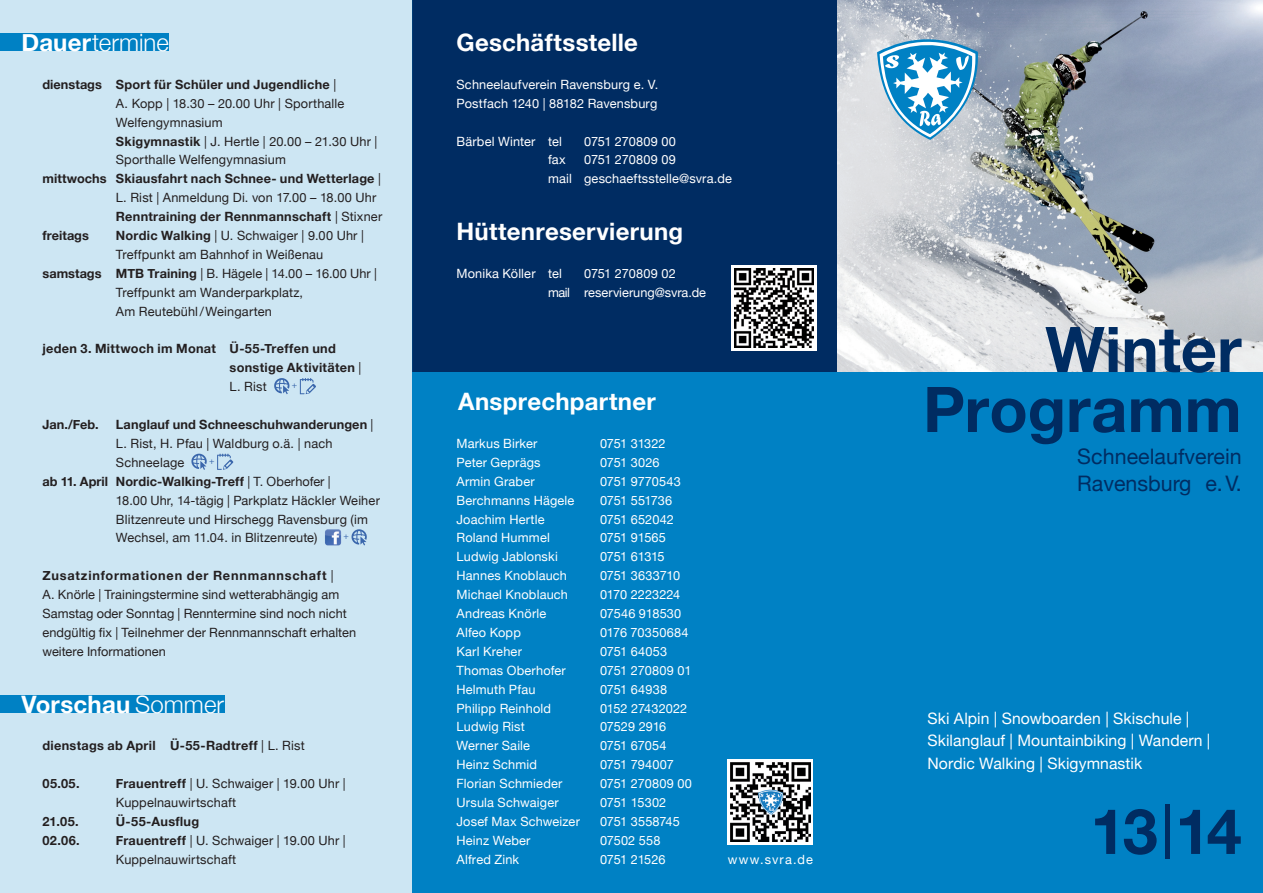
<style>
.page{position:relative;width:1263px;height:893px;background:#fff}
.page>*{position:absolute;margin:0;border:0;box-sizing:border-box;transform-origin:0 0}
.t1{font:700 63px/60px "Helvetica Neue";color:#002c62;text-align:right}
.t2{font:700 24px "Helvetica Neue";letter-spacing:.01em;color:#fff}
.t3{font:300 24px "Helvetica Neue";letter-spacing:.005em;color:#fff}
.t4{font:21.3px/27px "Helvetica Neue";letter-spacing:.005em;color:#002c62}
.t5{font:15.75px/22.5px "Helvetica Neue";letter-spacing:.005em;color:#fff}
.t6{font:12.75px/18.9px "Helvetica Neue";letter-spacing:.01em;color:#231f20}
.t7{font:12.75px/18.9px "Helvetica Neue";letter-spacing:.01em;color:#fff}
.t8{font:700 12.75px/18.9px "Helvetica Neue";letter-spacing:.02em;color:#231f20}
.t9{font:12.75px "Helvetica Neue";letter-spacing:-.01em;color:#fff}
.t10{font:12.75px "Helvetica Neue";letter-spacing:-.015em;color:#fff}
.t11{font:12.75px "Helvetica Neue";letter-spacing:-.02em;color:#fff}
.t12{font:12.75px "Helvetica Neue";letter-spacing:.09em;color:#fff}
.t13{font:12.75px "Helvetica Neue";letter-spacing:-.025em;color:#fff}
.t14{font:700 12.75px "Helvetica Neue";color:#231f20}
.t15{font:9px "Helvetica Neue";color:#3a67ac}
.s1{font-weight:700}
.s2{font-weight:400}
.s3{font-weight:300}
.s4{font-family:"DIN";font-weight:400}
</style>
<div class="page">
<div style="left:412px;top:0;width:426px;height:372px;background:#002c62"></div>
<img style="left:838px;top:0;width:425px;height:372px">
<div style="left:0;top:0;width:412px;height:893px;background:#cde6f3"></div>
<div style="left:412px;top:372px;width:851px;height:521px;background:#0081c4"></div>
<div style="left:0;top:695px;width:224px;height:18px;background:#0081c4"></div>
<div style="left:0;top:34px;width:168px;height:17px;background:#0081c4"></div>
<svg style="left:877px;top:35px;width:102px;height:105px"></svg>
<svg style="left:274px;top:378px;width:15px;height:16px"></svg>
<svg style="left:300px;top:378px;width:16px;height:16px"></svg>
<svg style="left:191px;top:454px;width:16px;height:16px"></svg>
<svg style="left:217px;top:454px;width:16px;height:16px"></svg>
<img style="left:325px;top:529px;width:15px;height:16px">
<svg style="left:351px;top:529px;width:16px;height:16px"></svg>
<svg style="left:728px;top:759px;width:85px;height:86px"></svg>
<img style="left:731px;top:762px;width:79px;height:80px">
<div style="left:731px;top:265px;width:85px;height:86px;background:#fff"></div>
<img style="left:734px;top:268px;width:79px;height:80px">
<h2 class="t3" style="left:21px;top:28px;width:149px"><span class="s1">Dauer</span>termine</h2>
<p class="t8" style="left:43px;top:75px;width:295px">dienstags Sport für Schüler und Jugendliche <span class="s2">|</span></p>
<p class="t6" style="left:116px;top:94px;width:230px">A. Kopp | 18.30 – 20.00 Uhr | Sporthalle</p>
<p class="t6" style="left:116px;top:112px;width:108px">Welfengymnasium</p>
<p class="t6" style="left:116px;top:131px;width:263px"><span class="s1">Skigymnastik</span> | J. Hertle | 20.00 – 21.30 Uhr |</p>
<p class="t6" style="left:116px;top:150px;width:172px">Sporthalle Welfengymnasium</p>
<p class="t8" style="left:43px;top:169px;width:340px">mittwochs Skiausfahrt nach Schnee- und Wetterlage <span class="s2">|</span></p>
<p class="t6" style="left:116px;top:188px;width:262px">L. Rist | Anmeldung Di. von 17.00 – 18.00 Uhr</p>
<p class="t8" style="left:116px;top:207px;width:268px">Renntraining der Rennmannschaft <span class="s2">| Stixner</span></p>
<p class="t14" style="left:43px;top:228px;width:48px">freitags</p>
<p class="t6" style="left:116px;top:226px;width:250px"><span class="s1">Nordic Walking</span> | U. Schwaiger | 9.00 Uhr |</p>
<p class="t6" style="left:116px;top:245px;width:209px">Treffpunkt am Bahnhof in Weißenau</p>
<p class="t6" style="left:42px;top:264px;width:336px"><span class="s1">samstags MTB Training</span> | B. Hägele | 14.00 – 16.00 Uhr |</p>
<p class="t6" style="left:116px;top:283px;width:189px">Treffpunkt am Wanderparkplatz,</p>
<p class="t6" style="left:116px;top:301px;width:158px">Am Reutebühl/Weingarten</p>
<p class="t8" style="left:230px;top:339px;width:133px;text-indent:-187px">jeden 3. Mittwoch im Monat Ü-55-Treffen und sonstige Aktivitäten <span class="s2">|<br>L. Rist</span></p>
<p class="t15" style="left:292px;top:380px;width:7px">+</p>
<p class="t8" style="left:43px;top:415px;width:58px">Jan./Feb.</p>
<p class="t6" style="left:116px;top:415px;width:259px"><span class="s1">Langlauf und Schneeschuhwanderungen</span> |<br>L. Rist, H. Pfau | Waldburg o.ä. | nach<br>Schneelage</p>
<p class="t15" style="left:209px;top:455px;width:7px">+</p>
<p class="t6" style="left:116px;top:472px;width:266px;text-indent:-73px"><span class="s1">ab 11. April Nordic-Walking-Treff</span> | T. Oberhofer |<br>18.00 Uhr, 14-tägig | Parkplatz Häckler Weiher Blitzenreute und Hirschegg Ravensburg (im Wechsel, am 11.04. in Blitzenreute)</p>
<p class="t15" style="left:344px;top:531px;width:7px">+</p>
<p class="t6" style="left:43px;top:566px;width:315px"><span class="s1">Zusatzinformationen der Rennmannschaft</span> |<br>A. Knörle | Trainingstermine sind wetterabhängig am Samstag oder Sonntag | Renntermine sind noch nicht endgültig fix | Teilnehmer der Rennmannschaft erhalten weitere Informationen</p>
<h2 class="t2" style="left:21px;top:689px;width:204px">Vorschau <span class="s3">Sommer</span></h2>
<p class="t8" style="left:43px;top:736px;width:264px">dienstags ab April Ü-55-Radtreff <span class="s2">| L. Rist</span></p>
<p class="t8" style="left:43px;top:774px;width:39px">05.05.</p>
<p class="t6" style="left:116px;top:774px;width:231px"><span class="s1">Frauentreff</span> | U. Schwaiger | 19.00 Uhr |<br>Kuppelnauwirtschaft</p>
<p class="t8" style="left:43px;top:812px;width:38px">21.05.</p>
<p class="t8" style="left:116px;top:812px;width:85px">Ü-55-Ausflug</p>
<p class="t8" style="left:43px;top:831px;width:39px">02.06.</p>
<p class="t6" style="left:116px;top:831px;width:231px"><span class="s1">Frauentreff</span> | U. Schwaiger | 19.00 Uhr |<br>Kuppelnauwirtschaft</p>
<h2 class="t2" style="left:456px;top:28px;width:183px">Geschäftsstelle</h2>
<p class="t7" style="left:456px;top:75px;width:203px">Schneelaufverein Ravensburg e. V.<br>Postfach 1240 | 88182 Ravensburg</p>
<p class="t7" style="left:456px;top:131px;width:107px">Bärbel Winter tel</p>
<p class="t9" style="left:584px;top:133px;width:93px">0751 270809 00</p>
<p class="t7" style="left:548px;top:150px;width:19px">fax</p>
<p class="t7" style="left:548px;top:150px;width:185px;text-indent:36px">0751 270809 09<br>mail geschaeftsstelle@svra.de</p>
<h2 class="t2" style="left:456px;top:217px;width:228px">Hüttenreservierung</h2>
<p class="t7" style="left:456px;top:264px;width:107px">Monika Köller tel</p>
<p class="t7" style="left:548px;top:264px;width:160px;text-align:center">0751 270809 02<br>mail reservierung@svra.de</p>
<h2 class="t2" style="left:458px;top:387px;width:199px">Ansprechpartner</h2>
<p class="t7" style="left:456px;top:434px;width:82px">Markus Birker</p>
<p class="t11" style="left:600px;top:436px;width:67px">0751 31322</p>
<p class="t7" style="left:456px;top:453px;width:86px">Peter Geprägs</p>
<p class="t7" style="left:600px;top:453px;width:61px">0751 3026</p>
<p class="t7" style="left:456px;top:472px;width:80px">Armin Graber</p>
<p class="t9" style="left:600px;top:474px;width:82px">0751 9770543</p>
<p class="t7" style="left:456px;top:490px;width:119px">Berchmanns Hägele</p>
<p class="t10" style="left:600px;top:492px;width:74px">0751 551736</p>
<p class="t7" style="left:456px;top:509px;width:90px">Joachim Hertle</p>
<p class="t7" style="left:600px;top:509px;width:75px">0751 652042</p>
<p class="t7" style="left:456px;top:528px;width:95px">Roland Hummel</p>
<p class="t10" style="left:600px;top:530px;width:67px">0751 91565</p>
<p class="t7" style="left:456px;top:547px;width:103px">Ludwig Jablonski</p>
<p class="t13" style="left:600px;top:549px;width:66px">0751 61315</p>
<p class="t7" style="left:456px;top:566px;width:112px">Hannes Knoblauch</p>
<p class="t10" style="left:600px;top:568px;width:82px">0751 3633710</p>
<p class="t7" style="left:456px;top:585px;width:113px">Michael Knoblauch</p>
<p class="t7" style="left:600px;top:585px;width:82px">0170 2223224</p>
<p class="t7" style="left:456px;top:604px;width:91px">Andreas Knörle</p>
<p class="t7" style="left:600px;top:604px;width:83px">07546 918530</p>
<p class="t7" style="left:456px;top:623px;width:66px">Alfeo Kopp</p>
<p class="t7" style="left:600px;top:623px;width:90px">0176 70350684</p>
<p class="t7" style="left:456px;top:642px;width:67px">Karl Kreher</p>
<p class="t7" style="left:600px;top:642px;width:69px">0751 64053</p>
<p class="t7" style="left:456px;top:661px;width:111px">Thomas Oberhofer</p>
<p class="t9" style="left:600px;top:663px;width:93px">0751 270809 01</p>
<p class="t7" style="left:456px;top:679px;width:80px">Helmuth Pfau</p>
<p class="t7" style="left:600px;top:679px;width:69px">0751 64938</p>
<p class="t7" style="left:456px;top:698px;width:96px">Philipp Reinhold</p>
<p class="t7" style="left:600px;top:698px;width:89px">0152 27432022</p>
<p class="t7" style="left:456px;top:717px;width:70px">Ludwig Rist</p>
<p class="t9" style="left:600px;top:719px;width:68px">07529 2916</p>
<p class="t7" style="left:456px;top:736px;width:75px">Werner Saile</p>
<p class="t9" style="left:600px;top:738px;width:68px">0751 67054</p>
<p class="t7" style="left:456px;top:755px;width:82px">Heinz Schmid</p>
<p class="t9" style="left:600px;top:757px;width:75px">0751 794007</p>
<p class="t7" style="left:456px;top:774px;width:107px">Florian Schmieder</p>
<p class="t9" style="left:600px;top:776px;width:93px">0751 270809 00</p>
<p class="t7" style="left:456px;top:793px;width:104px">Ursula Schwaiger</p>
<p class="t9" style="left:600px;top:795px;width:68px">0751 15302</p>
<p class="t7" style="left:456px;top:812px;width:125px">Josef Max Schweizer</p>
<p class="t9" style="left:600px;top:814px;width:81px">0751 3558745</p>
<p class="t7" style="left:456px;top:831px;width:76px">Heinz Weber</p>
<p class="t7" style="left:600px;top:831px;width:62px">07502 558</p>
<p class="t7" style="left:456px;top:849px;width:64px">Alfred Zink</p>
<p class="t11" style="left:600px;top:851px;width:67px">0751 21526</p>
<p class="t12" style="left:728px;top:852px;width:87px">www.svra.de</p>
<h1 class="t1" style="left:923px;top:318px;width:320px">Winter<br>Programm</h1>
<h3 class="t4" style="left:1077px;top:442px;width:166px">Schneelaufverein<br>Ravensburg e.V.</h3>
<p class="t5" style="left:927px;top:707px;width:284px">Ski Alpin | Snowboarden | Skischule |<br>Skilanglauf | Mountainbiking | Wandern |<br>Nordic Walking | Skigymnastik</p>
<h1 class="t1" style="left:1090px;top:800px;width:153px">13<span class="s4">|</span>14</h1>
</div>
